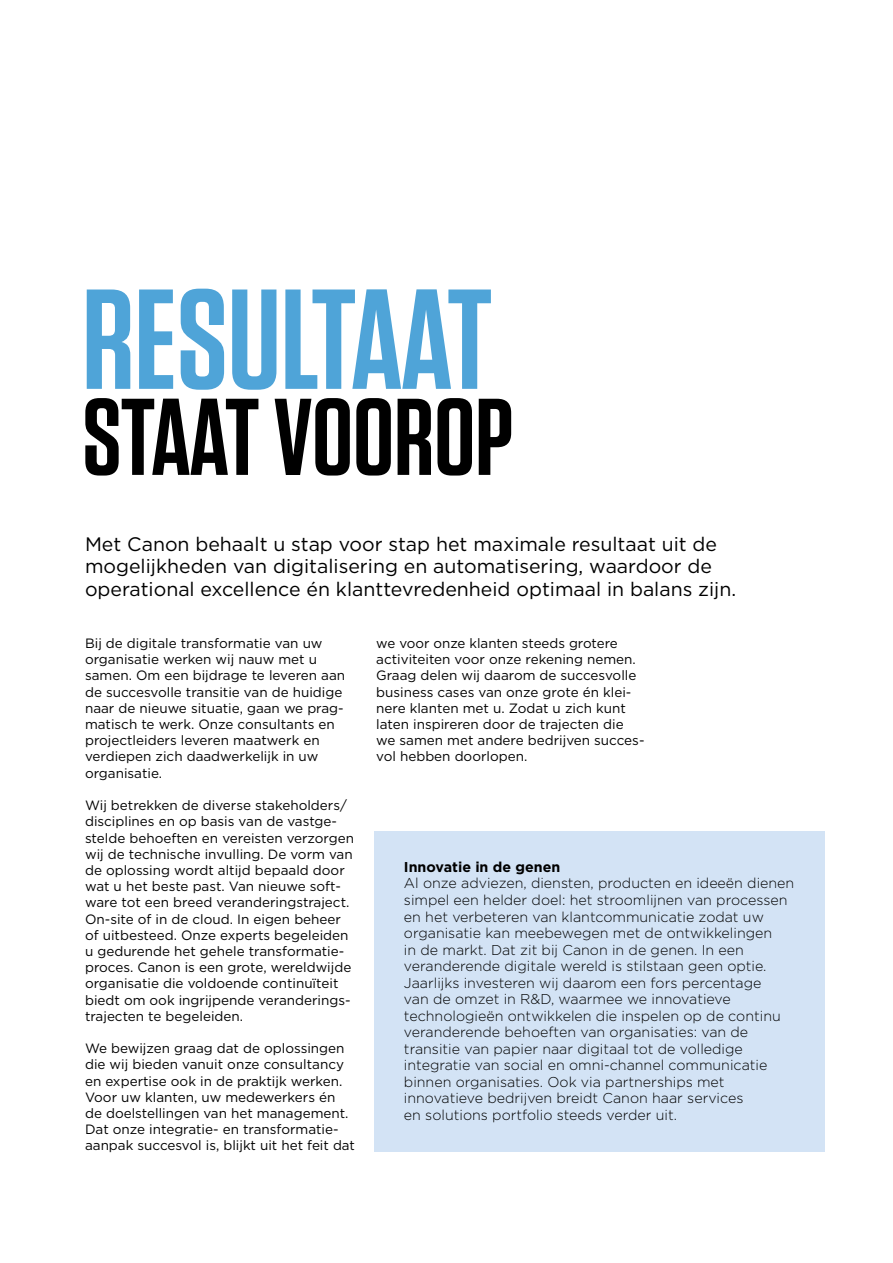
<style>
.page{position:relative;width:893px;height:1263px;background:#fff}
.page>*{position:absolute;margin:0;border:0;box-sizing:border-box;transform-origin:0 0}
.t1{font:600 141.9px "Tungsten";letter-spacing:-.01em;color:#4fa4d8}
.t2{font:600 108.75px "Tungsten";letter-spacing:-.005em;color:#000}
.t3{font:19.5px/22.5px "Gotham";color:#000}
.t4{font:300 14.25px/16.5px "Gotham";color:#000}
.t5{font:700 14.25px "Gotham";color:#000}
.t6{font:13.5px/16.2px "Gotham";color:#000}
</style>
<div class="page">
<div style="left:374px;top:831px;width:451px;height:321px;background:#d3e3f5"></div>
<hr style="left:892px;top:308px;width:1px;height:259px;background:#4fa4d8">
<h1 class="t1" style="left:82px;top:265px;width:412px">RESULTAAT</h1>
<h2 class="t2" style="left:82px;top:380px;width:433px">STAAT VOOROP</h2>
<h3 class="t3" style="left:85px;top:532px;width:653px">Met Canon behaalt u stap voor stap het maximale resultaat uit de mogelijkheden van digitalisering en automatisering, waardoor de operational excellence én klanttevredenheid optimaal in balans zijn.</h3>
<p class="t6" style="left:85px;top:635px;width:262px">Bij de digitale transformatie van uw organisatie werken wij nauw met u samen. Om een bijdrage te leveren aan de succesvolle transitie van de huidige naar de nieuwe situatie, gaan we prag&shy;matisch te werk. Onze consultants en projectleiders leveren maatwerk en verdiepen zich daadwerkelijk in uw organisatie.</p>
<p class="t6" style="left:85px;top:797px;width:271px">Wij betrekken de diverse stakeholders/ disciplines en op basis van de vastge&shy;stelde behoeften en vereisten verzorgen wij de technische invulling. De vorm van de oplossing wordt altijd bepaald door wat u het beste past. Van nieuwe soft&shy;ware tot een breed veranderingstraject.<br>On-site of in de cloud. In eigen beheer of uitbesteed. Onze experts begeleiden u gedurende het gehele transformatie&shy;proces. Canon is een grote, wereldwijde organisatie die voldoende continuïteit biedt om ook ingrijpende veranderings&shy;trajecten te begeleiden.</p>
<p class="t6" style="left:85px;top:1040px;width:271px">We bewijzen graag dat de oplossingen die wij bieden vanuit onze consultancy en expertise ook in de praktijk werken.<br>Voor uw klanten, uw medewerkers én de doelstellingen van het management.<br>Dat onze integratie- en transformatie&shy;aanpak succesvol is, blijkt uit het feit dat</p>
<p class="t6" style="left:376px;top:635px;width:270px">we voor onze klanten steeds grotere activiteiten voor onze rekening nemen.<br>Graag delen wij daarom de succesvolle business cases van onze grote én klei&shy;nere klanten met u. Zodat u zich kunt laten inspireren door de trajecten die we samen met andere bedrijven succes&shy;vol hebben doorlopen.</p>
<p class="t5" style="left:404px;top:857px;width:158px">Innovatie in de genen</p>
<p class="t4" style="left:404px;top:875px;width:392px">Al onze adviezen, diensten, producten en ideeën dienen simpel een helder doel: het stroomlijnen van processen en het verbeteren van klantcommunicatie zodat uw organisatie kan meebewegen met de ontwikkelingen<br>in de markt. Dat zit bij Canon in de genen. In een veranderende digitale wereld is stilstaan geen optie.<br>Jaarlijks investeren wij daarom een fors percentage<br>van de omzet in R&amp;D, waarmee we innovatieve technologieën ontwikkelen die inspelen op de continu veranderende behoeften van organisaties: van de transitie van papier naar digitaal tot de volledige integratie van social en omni-channel communicatie binnen organisaties. Ook via partnerships met innovatieve bedrijven breidt Canon haar services<br>en solutions portfolio steeds verder uit.</p>
</div>
